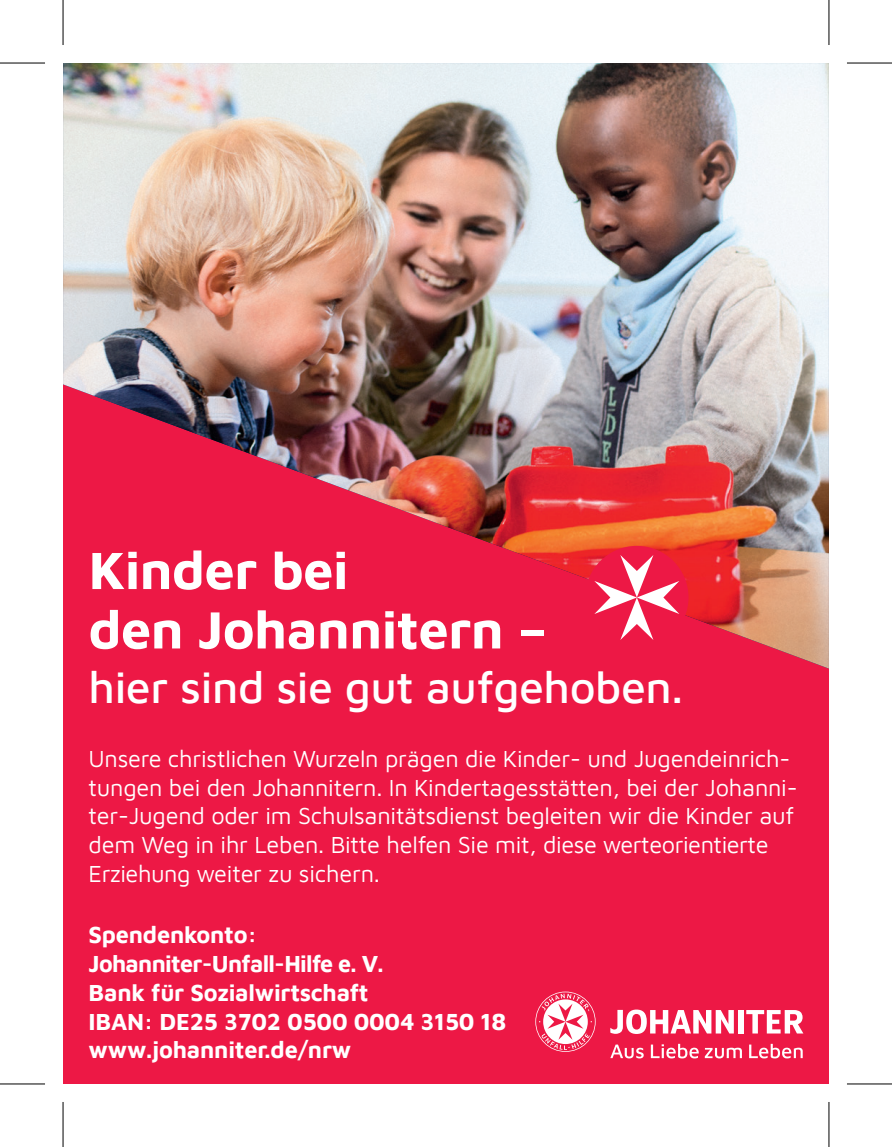
<style>
.page{position:relative;width:892px;height:1147px;background:#fff}
.page>*{position:absolute;margin:0;border:0;box-sizing:border-box;transform-origin:0 0}
.t1{font:700 54px/59.4px "Maven Pro";letter-spacing:-.01em;color:#fff}
.t2{font:500 45px "Maven Pro";letter-spacing:-.01em;color:#fff}
.t3{font:24px/28.8px "Maven Pro";letter-spacing:-.01em;color:#fff}
.t4{font:700 24px/28.8px "Maven Pro";letter-spacing:-.01em;color:#fff}
</style>
<div class="page">
<div style="left:63px;top:63px;width:765px;height:1020px;background:#ed1845"></div>
<img style="left:63px;top:63px;width:765px;height:605px">
<div style="left:585px;top:546px;width:103px;height:103px;background:#ed1845;border-radius:50%"></div>
<svg style="left:594px;top:555px;width:85px;height:85px"></svg>
<svg style="left:610px;top:1009px;width:193px;height:49px"></svg>
<svg style="left:535px;top:991px;width:60px;height:60px"></svg>
<svg style="left:829px;top:0;width:1px;height:45px"></svg>
<svg style="left:829px;top:1102px;width:1px;height:44px"></svg>
<hr style="left:0;top:62px;width:45px;height:2px;background:#000">
<hr style="left:846px;top:62px;width:45px;height:2px;background:#000">
<hr style="left:0;top:1083px;width:45px;height:1px;background:#000">
<hr style="left:846px;top:1083px;width:45px;height:1px;background:#000">
<hr style="left:62px;top:0;width:2px;height:45px;background:#000">
<hr style="left:62px;top:1101px;width:2px;height:45px;background:#000">
<hr style="left:828px;top:0;width:1px;height:45px;background:#000">
<hr style="left:828px;top:1101px;width:1px;height:45px;background:#000">
<h1 class="t1" style="left:89px;top:537px;width:460px">Kinder bei<br>den Johannitern –</h1>
<h2 class="t2" style="left:89px;top:656px;width:596px">hier sind sie gut aufgehoben.</h2>
<p class="t3" style="left:89px;top:742px;width:710px">Unsere christlichen Wurzeln prägen die Kinder- und Jugendeinrich&shy;tungen bei den Johannitern. In Kindertagesstätten, bei der Johanni&shy;ter-Jugend oder im Schulsanitätsdienst begleiten wir die Kinder auf dem Weg in ihr Leben. Bitte helfen Sie mit, diese werteorientierte Erziehung weiter zu sichern.</p>
<p class="t4" style="left:89px;top:919px;width:419px">Spendenkonto:<br>Johanniter-Unfall-Hilfe e. V.<br>Bank für Sozialwirtschaft<br>IBAN: DE25 3702 0500 0004 3150 18 www.johanniter.de/nrw</p>
</div>
